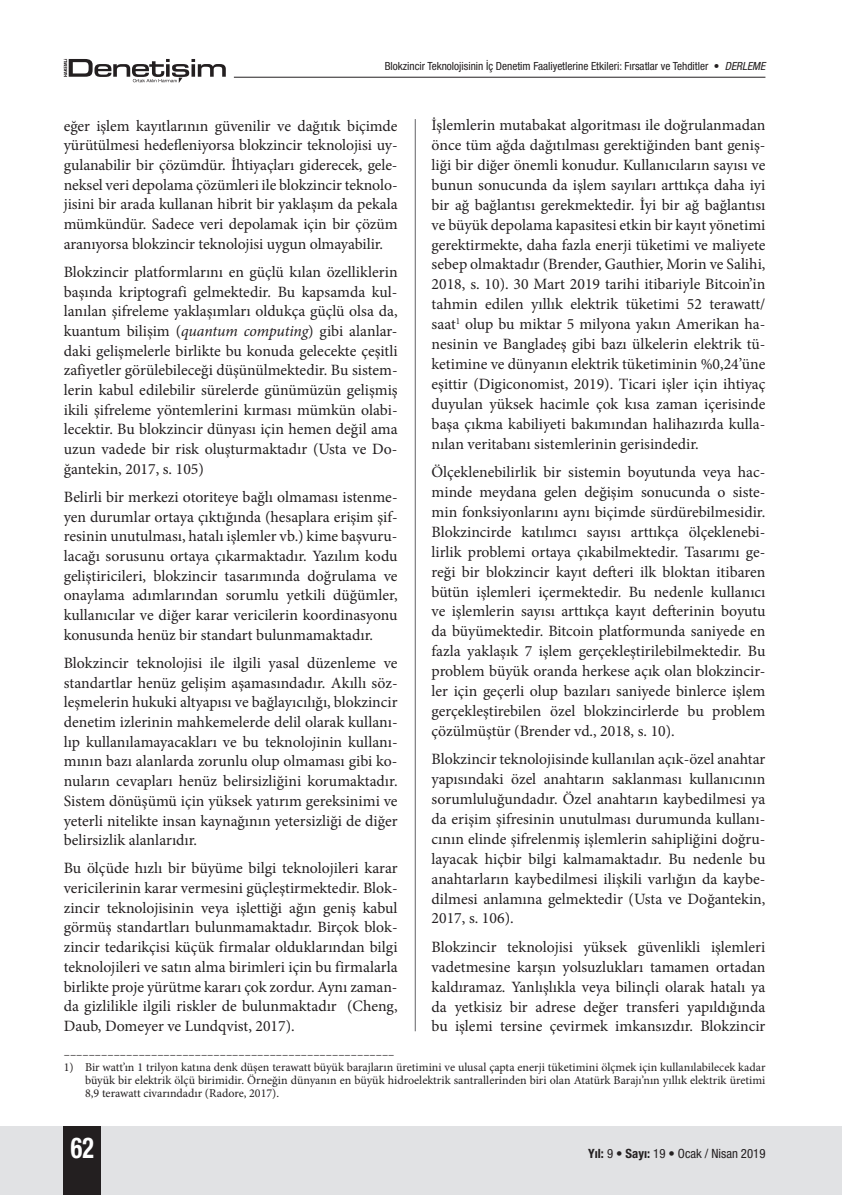
<style>
.page{position:relative;width:842px;height:1195px;background:#fff}
.page>*{position:absolute;margin:0;border:0;box-sizing:border-box;transform-origin:0 0}
.t1{font:700 condensed 28.8px "Helvetica Neue LT Pro";color:#fff;scale:.83 1}
.t2{font:15.75px/20px "Minion Pro";color:#231f20;text-align:justify}
.t3{font:condensed 12.75px "Helvetica Neue LT Pro";color:#231f20}
.t4{font:12px/13.2px "Minion Pro";color:#231f20;text-align:justify}
.t5{font:condensed 11.25px "Helvetica Neue LT Pro";color:#231f20}
.s1{font-style:italic}
.s2{font-weight:700}
</style>
<div class="page">
<hr style="left:415px;top:119px;width:1px;height:912px;background:#636366">
<hr style="left:234px;top:77px;width:531px;height:1px;background:#231f20">
<svg style="left:64px;top:59px;width:162px;height:24px"></svg>
<div style="left:0;top:1127px;width:842px;height:68px;background:#e1e2e4"></div>
<div style="left:64px;top:1127px;width:37px;height:68px;background:#231f20"></div>
<p class="t5" style="left:385px;top:60px;width:382px">Blokzincir Teknolojisinin İç Denetim Faaliyetlerine Etkileri: Fırsatlar ve Tehditler • <span class="s1">DERLEME</span></p>
<p class="t2" style="left:64px;top:116px;width:335px">eğer işlem kayıtlarının güvenilir ve dağıtık biçimde yürütülmesi hedefleniyorsa blokzincir teknolojisi uy&shy;gulanabilir bir çözümdür. İhtiyaçları giderecek, gele&shy;neksel veri depolama çözümleri ile blokzincir teknolo&shy;jisini bir arada kullanan hibrit bir yaklaşım da pekala mümkündür. Sadece veri depolamak için bir çözüm aranıyorsa blokzincir teknolojisi uygun olmayabilir.</p>
<p class="t2" style="left:64px;top:262px;width:335px">Blokzincir platformlarını en güçlü kılan özelliklerin başında kriptografi gelmektedir. Bu kapsamda kul&shy;lanılan şifreleme yaklaşımları oldukça güçlü olsa da, kuantum bilişim (<span class="s1">quantum computing</span>) gibi alanlar&shy;daki gelişmelerle birlikte bu konuda gelecekte çeşitli zafiyetler görülebileceği düşünülmektedir. Bu sistem&shy;lerin kabul edilebilir sürelerde günümüzün gelişmiş ikili şifreleme yöntemlerini kırması mümkün olabi&shy;lecektir. Bu blokzincir dünyası için hemen değil ama uzun vadede bir risk oluşturmaktadır (Usta ve Do&shy;ğantekin, 2017, s. 105)</p>
<p class="t2" style="left:64px;top:487px;width:335px">Belirli bir merkezi otoriteye bağlı olmaması istenme&shy;yen durumlar ortaya çıktığında (hesaplara erişim şif&shy;resinin unutulması, hatalı işlemler vb.) kime başvuru&shy;lacağı sorusunu ortaya çıkarmaktadır. Yazılım kodu geliştiricileri, blokzincir tasarımında doğrulama ve onaylama adımlarından sorumlu yetkili düğümler, kullanıcılar ve diğer karar vericilerin koordinasyonu konusunda henüz bir standart bulunmamaktadır.</p>
<p class="t2" style="left:64px;top:653px;width:335px">Blokzincir teknolojisi ile ilgili yasal düzenleme ve standartlar henüz gelişim aşamasındadır. Akıllı söz&shy;leşmelerin hukuki altyapısı ve bağlayıcılığı, blokzincir denetim izlerinin mahkemelerde delil olarak kullanı&shy;lıp kullanılamayacakları ve bu teknolojinin kullanı&shy;mının bazı alanlarda zorunlu olup olmaması gibi ko&shy;nuların cevapları henüz belirsizliğini korumaktadır.<br>Sistem dönüşümü için yüksek yatırım gereksinimi ve yeterli nitelikte insan kaynağının yetersizliği de diğer belirsizlik alanlarıdır.</p>
<p class="t2" style="left:64px;top:858px;width:335px">Bu ölçüde hızlı bir büyüme bilgi teknolojileri karar vericilerinin karar vermesini güçleştirmektedir. Blok&shy;zincir teknolojisinin veya işlettiği ağın geniş kabul görmüş standartları bulunmamaktadır. Birçok blok&shy;zincir tedarikçisi küçük firmalar olduklarından bilgi teknolojileri ve satın alma birimleri için bu firmalarla birlikte proje yürütme kararı çok zordur. Aynı zaman&shy;da gizlilikle ilgili riskler de bulunmaktadır (Cheng, Daub, Domeyer ve Lundqvist, 2017).</p>
<p class="t2" style="left:432px;top:115px;width:335px">İşlemlerin mutabakat algoritması ile doğrulanmadan önce tüm ağda dağıtılması gerektiğinden bant geniş&shy;liği bir diğer önemli konudur. Kullanıcıların sayısı ve bunun sonucunda da işlem sayıları arttıkça daha iyi bir ağ bağlantısı gerekmektedir. İyi bir ağ bağlantısı ve büyük depolama kapasitesi etkin bir kayıt yönetimi gerektirmekte, daha fazla enerji tüketimi ve maliyete sebep olmaktadır (Brender, Gauthier, Morin ve Salihi, 2018, s. 10). 30 Mart 2019 tarihi itibariyle Bitcoin’in tahmin edilen yıllık elektrik tüketimi 52 terawatt/ saat<sup>1</sup> olup bu miktar 5 milyona yakın Amerikan ha&shy;nesinin ve Bangladeş gibi bazı ülkelerin elektrik tü&shy;ketimine ve dünyanın elektrik tüketiminin %0,24’üne eşittir (Digiconomist, 2019). Ticari işler için ihtiyaç duyulan yüksek hacimle çok kısa zaman içerisinde başa çıkma kabiliyeti bakımından halihazırda kulla&shy;nılan veritabanı sistemlerinin gerisindedir.</p>
<p class="t2" style="left:432px;top:462px;width:335px">Ölçeklenebilirlik bir sistemin boyutunda veya hac&shy;minde meydana gelen değişim sonucunda o siste&shy;min fonksiyonlarını aynı biçimde sürdürebilmesidir.<br>Blokzincirde katılımcı sayısı arttıkça ölçeklenebi&shy;lirlik problemi ortaya çıkabilmektedir. Tasarımı ge&shy;reği bir blokzincir kayıt defteri ilk bloktan itibaren bütün işlemleri içermektedir. Bu nedenle kullanıcı ve işlemlerin sayısı arttıkça kayıt defterinin boyutu da büyümektedir. Bitcoin platformunda saniyede en fazla yaklaşık 7 işlem gerçekleştirilebilmektedir. Bu problem büyük oranda herkese açık olan blokzincir&shy;ler için geçerli olup bazıları saniyede binlerce işlem gerçekleştirebilen özel blokzincirlerde bu problem çözülmüştür (Brender vd., 2018, s. 10).</p>
<p class="t2" style="left:432px;top:749px;width:335px">Blokzincir teknolojisinde kullanılan açık-özel anahtar yapısındaki özel anahtarın saklanması kullanıcının sorumluluğundadır. Özel anahtarın kaybedilmesi ya da erişim şifresinin unutulması durumunda kullanı&shy;cının elinde şifrelenmiş işlemlerin sahipliğini doğru&shy;layacak hiçbir bilgi kalmamaktadır. Bu nedenle bu anahtarların kaybedilmesi ilişkili varlığın da kaybe&shy;dilmesi anlamına gelmektedir (Usta ve Doğantekin, 2017, s. 106).</p>
<p class="t2" style="left:432px;top:937px;width:335px">Blokzincir teknolojisi yüksek güvenlikli işlemleri vadetmesine karşın yolsuzlukları tamamen ortadan kaldıramaz. Yanlışlıkla veya bilinçli olarak hatalı ya da yetkisiz bir adrese değer transferi yapıldığında bu işlemi tersine çevirmek imkansızdır. Blokzincir</p>
<p class="t4" style="left:85px;top:1060px;width:682px;text-indent:-21px">1) Bir watt’ın 1 trilyon katına denk düşen terawatt büyük barajların üretimini ve ulusal çapta enerji tüketimini ölçmek için kullanılabilecek kadar büyük bir elektrik ölçü birimidir. Örneğin dünyanın en büyük hidroelektrik santrallerinden biri olan Atatürk Barajı’nın yıllık elektrik üretimi 8,9 terawatt civarındadır (Radore, 2017).</p>
<h1 class="t1" style="left:71px;top:1130px;width:29px">62</h1>
<p class="t3" style="left:588px;top:1145px;width:179px"><span class="s2">Yıl:</span> 9 <span class="s2">• Sayı:</span> 19 <span class="s2">•</span> Ocak / Nisan 2019</p>
</div>
